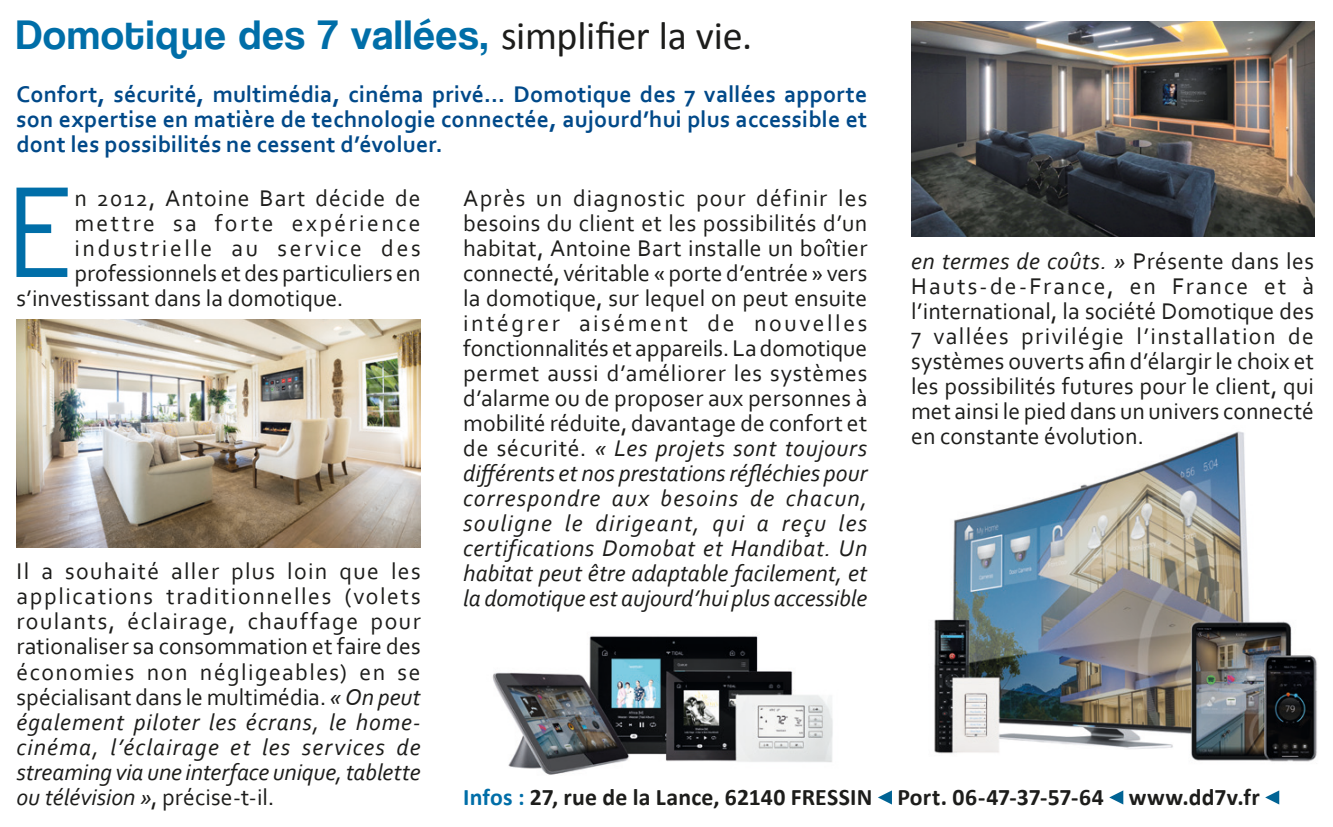
<style>
.page{position:relative;width:1333px;height:827px;background:#fff}
.page>*{position:absolute;margin:0;border:0;box-sizing:border-box;transform-origin:0 0}
.t1{font:123.25px "Rounded Elegance";color:#006ea8}
.t2{font:42.5px "Coolvetica Rg";letter-spacing:.035em;color:#006ea8}
.t3{font:23.75px/25px "Corbel";letter-spacing:.005em;color:#1d1d1b;text-align:justify}
.t4{font:700 23.75px/25px "Corbel";letter-spacing:.01em;color:#004989;text-align:justify}
.t5{font:700 23.75px "Calibri";letter-spacing:.01em;color:#1d1d1b}
.t6{font:23.75px "Corbel";letter-spacing:.045em;color:#1d1d1b}
.t7{font:23.75px "Corbel";letter-spacing:.11em;color:#1d1d1b}
.t8{font:23.75px "Corbel";letter-spacing:.1em;color:#1d1d1b}
.s1{font-family:"Calibri";font-size:40px;color:#1d1d1b}
.s2{font-style:italic}
.s3{color:#006ea8}
</style>
<div class="page">
<img style="left:934px;top:431px;width:383px;height:370px">
<img style="left:492px;top:635px;width:341px;height:140px">
<svg style="left:878px;top:791px;width:13px;height:13px"></svg>
<svg style="left:1109px;top:790px;width:14px;height:14px"></svg>
<svg style="left:1264px;top:790px;width:15px;height:14px"></svg>
<img style="left:16px;top:320px;width:404px;height:227px">
<img style="left:911px;top:21px;width:402px;height:215px">
<h2 class="t2" style="left:16px;top:10px;width:737px">Domotique des 7 vallées, <span class="s1">simplifier la vie.</span></h2>
<p class="t4" style="left:16px;top:81px;width:852px">Confort, sécurité, multimédia, cinéma privé... Domotique des 7 vallées apporte son expertise en matière de technologie connectée, aujourd’hui plus accessible et dont les possibilités ne cessent d’évoluer.</p>
<h1 class="t1" style="left:6px;top:162px;width:70px">E</h1>
<p class="t6" style="left:74px;top:183px;width:347px">n 2012, Antoine Bart décide de</p>
<p class="t8" style="left:74px;top:208px;width:347px">mettre sa forte expérience</p>
<p class="t7" style="left:74px;top:233px;width:347px">industrielle au service des</p>
<p class="t3" style="left:74px;top:259px;width:347px">professionnels et des particuliers en</p>
<p class="t3" style="left:16px;top:284px;width:328px">s’investissant dans la domotique.</p>
<p class="t3" style="left:16px;top:558px;width:405px">Il a souhaité aller plus loin que les applications traditionnelles (volets roulants, éclairage, chauffage pour rationaliser sa consommation et faire des économies non négligeables) en se spécialisant dans le multimédia. <span class="s2">« On peut également piloter les écrans, le home&shy;cinéma, l’éclairage et les services de streaming via une interface unique, tablette ou télévision »</span>, précise-t-il.</p>
<p class="t3" style="left:463px;top:184px;width:405px">Après un diagnostic pour définir les besoins du client et les possibilités d’un habitat, Antoine Bart installe un boîtier connecté, véritable « porte d’entrée » vers la domotique, sur lequel on peut ensuite intégrer aisément de nouvelles fonctionnalités et appareils. La domotique permet aussi d’améliorer les systèmes d’alarme ou de proposer aux personnes à mobilité réduite, davantage de confort et de sécurité. <span class="s2">« Les projets sont toujours différents et nos prestations réfléchies pour correspondre aux besoins de chacun, souligne le dirigeant, qui a reçu les certifications Domobat et Handibat. Un habitat peut être adaptable facilement, et la domotique est aujourd’hui plus accessible</span></p>
<p class="t3" style="left:911px;top:248px;width:404px"><span class="s2">en termes de coûts. »</span> Présente dans les Hauts-de-France, en France et à l’international, la société Domotique des 7 vallées privilégie l’installation de systèmes ouverts afin d’élargir le choix et les possibilités futures pour le client, qui met ainsi le pied dans un univers connecté en constante évolution.</p>
<p class="t5" style="left:463px;top:781px;width:798px"><span class="s3">Infos :</span> 27, rue de la Lance, 62140 FRESSIN Port. 06-47-37-57-64 www.dd7v.fr</p>
</div>
